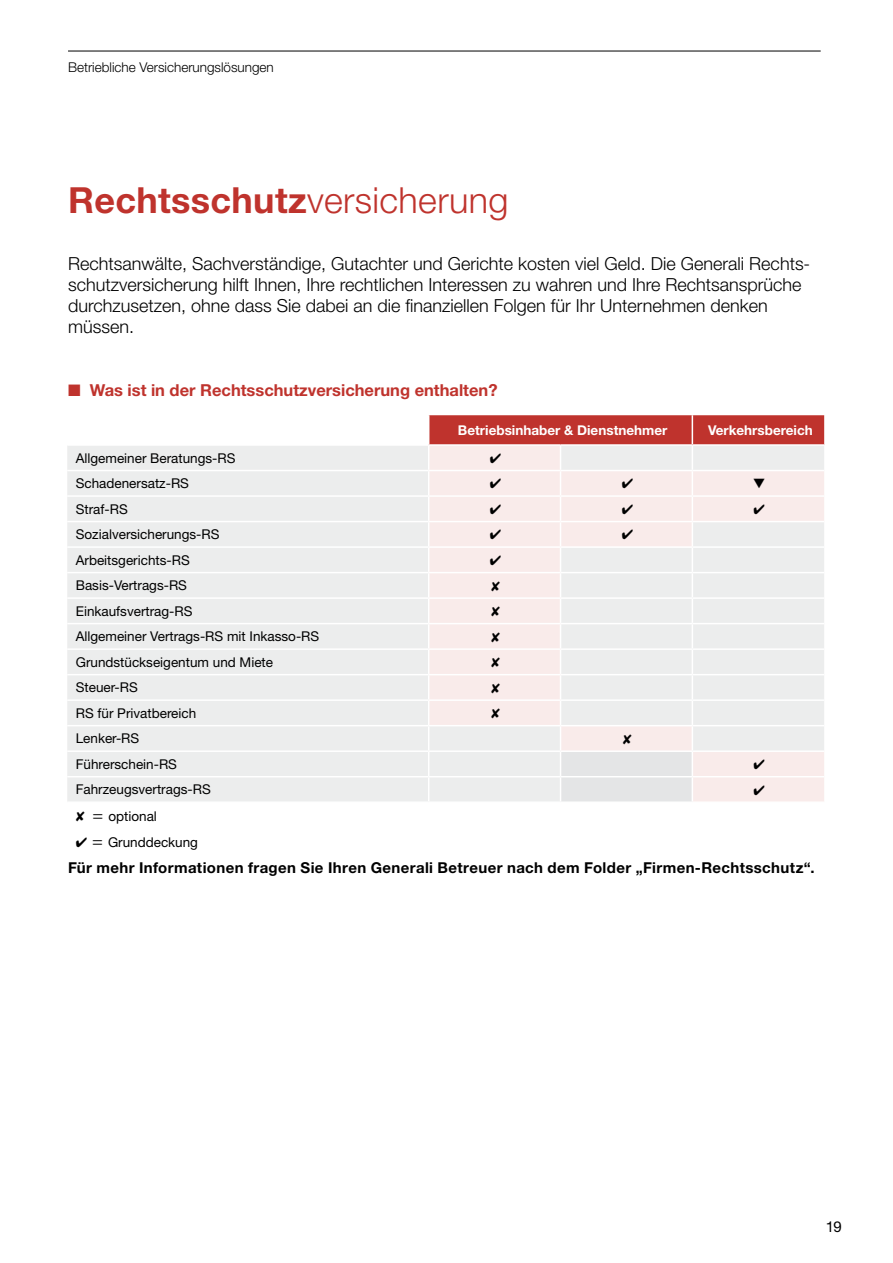
<style>
.page{position:relative;width:893px;height:1263px;background:#fff}
.page>*{position:absolute;margin:0;border:0;box-sizing:border-box;transform-origin:0 0}
.t1{font:700 36px "Helvetica Neue LT Std";letter-spacing:.01em;color:#bf332d}
.t2{font:300 18px/21px "Helvetica Neue LT Std";color:#000}
.t3{font:700 16.5px "Helvetica Neue LT Std";color:#bf332d}
.t4{font:700 15px "Helvetica Neue LT Std";letter-spacing:.025em;color:#000}
.t5{font:15px "Helvetica Neue LT Std";color:#000}
.t6{font:13.5px "Helvetica Neue LT Std";color:#000}
.t7{font:700 13.5px "Helvetica Neue LT Std";color:#fff}
.t8{font:300 13.5px "Helvetica Neue LT Std";color:#000}
.s1{font-weight:300}
.s2{font-weight:300;font-size:18px}
</style>
<div class="page">
<hr style="left:68px;top:51px;width:753px;height:1px;background:#000">
<div style="left:67px;top:446px;width:361px;height:355px;background:#eceded"></div>
<hr style="left:67px;top:470px;width:362px;height:1px;background:#fff">
<hr style="left:67px;top:495px;width:362px;height:2px;background:#fff">
<hr style="left:67px;top:521px;width:362px;height:1px;background:#fff">
<hr style="left:67px;top:546px;width:362px;height:2px;background:#fff">
<hr style="left:67px;top:572px;width:362px;height:1px;background:#fff">
<hr style="left:67px;top:597px;width:362px;height:2px;background:#fff">
<hr style="left:67px;top:623px;width:362px;height:1px;background:#fff">
<hr style="left:67px;top:648px;width:362px;height:2px;background:#fff">
<hr style="left:67px;top:674px;width:362px;height:1px;background:#fff">
<hr style="left:67px;top:699px;width:362px;height:2px;background:#fff">
<hr style="left:67px;top:725px;width:362px;height:1px;background:#fff">
<hr style="left:67px;top:750px;width:362px;height:2px;background:#fff">
<hr style="left:67px;top:776px;width:362px;height:1px;background:#fff">
<svg style="left:428px;top:415px;width:396px;height:387px;background:#eedfde"></svg>
<p class="t8" style="left:68px;top:59px;width:207px">Betriebliche Versicherungslösungen</p>
<h1 class="t1" style="left:68px;top:177px;width:442px">Rechtsschutz<span class="s1">versicherung</span></h1>
<p class="t2" style="left:68px;top:253px;width:744px">Rechtsanwälte, Sachverständige, Gutachter und Gerichte kosten viel Geld. Die Generali Rechts&shy;schutzversicherung hilft Ihnen, Ihre rechtlichen Interessen zu wahren und Ihre Rechtsansprüche durchzusetzen, ohne dass Sie dabei an die finanziellen Folgen für Ihr Unternehmen denken müssen.</p>
<p class="t3" style="left:68px;top:380px;width:431px">■ Was ist in der Rechtsschutzversicherung enthalten?</p>
<p class="t6" style="left:76px;top:450px;width:161px">Allgemeiner Beratungs-RS</p>
<p class="t6" style="left:76px;top:475px;width:115px">Schadenersatz-RS</p>
<p class="t6" style="left:76px;top:501px;width:53px">Straf-RS</p>
<p class="t6" style="left:76px;top:526px;width:145px">Sozialversicherungs-RS</p>
<p class="t6" style="left:76px;top:552px;width:115px">Arbeitsgerichts-RS</p>
<p class="t6" style="left:76px;top:577px;width:113px">Basis-Vertrags-RS</p>
<p class="t6" style="left:76px;top:603px;width:118px">Einkaufsvertrag-RS</p>
<p class="t6" style="left:76px;top:628px;width:245px">Allgemeiner Vertrags-RS mit Inkasso-RS</p>
<p class="t6" style="left:76px;top:654px;width:199px">Grundstückseigentum und Miete</p>
<p class="t6" style="left:76px;top:679px;width:64px">Steuer-RS</p>
<p class="t6" style="left:76px;top:705px;width:122px">RS für Privatbereich</p>
<p class="t6" style="left:76px;top:730px;width:65px">Lenker-RS</p>
<p class="t6" style="left:76px;top:756px;width:103px">Führerschein-RS</p>
<p class="t6" style="left:76px;top:781px;width:136px">Fahrzeugsvertrags-RS</p>
<p class="t6" style="left:76px;top:808px;width:83px">✘ <span class="s2">=</span> optional</p>
<p class="t6" style="left:76px;top:834px;width:124px">✔ <span class="s2">=</span> Grunddeckung</p>
<p class="t7" style="left:458px;top:422px;width:211px">Betriebsinhaber &amp; Dienstnehmer</p>
<p class="t7" style="left:708px;top:422px;width:106px">Verkehrsbereich</p>
<p class="t4" style="left:68px;top:858px;width:748px">Für mehr Informationen fragen Sie Ihren Generali Betreuer nach dem Folder „Firmen-Rechtsschutz“.</p>
<p class="t5" style="left:826px;top:1217px;width:18px">19</p>
</div>
